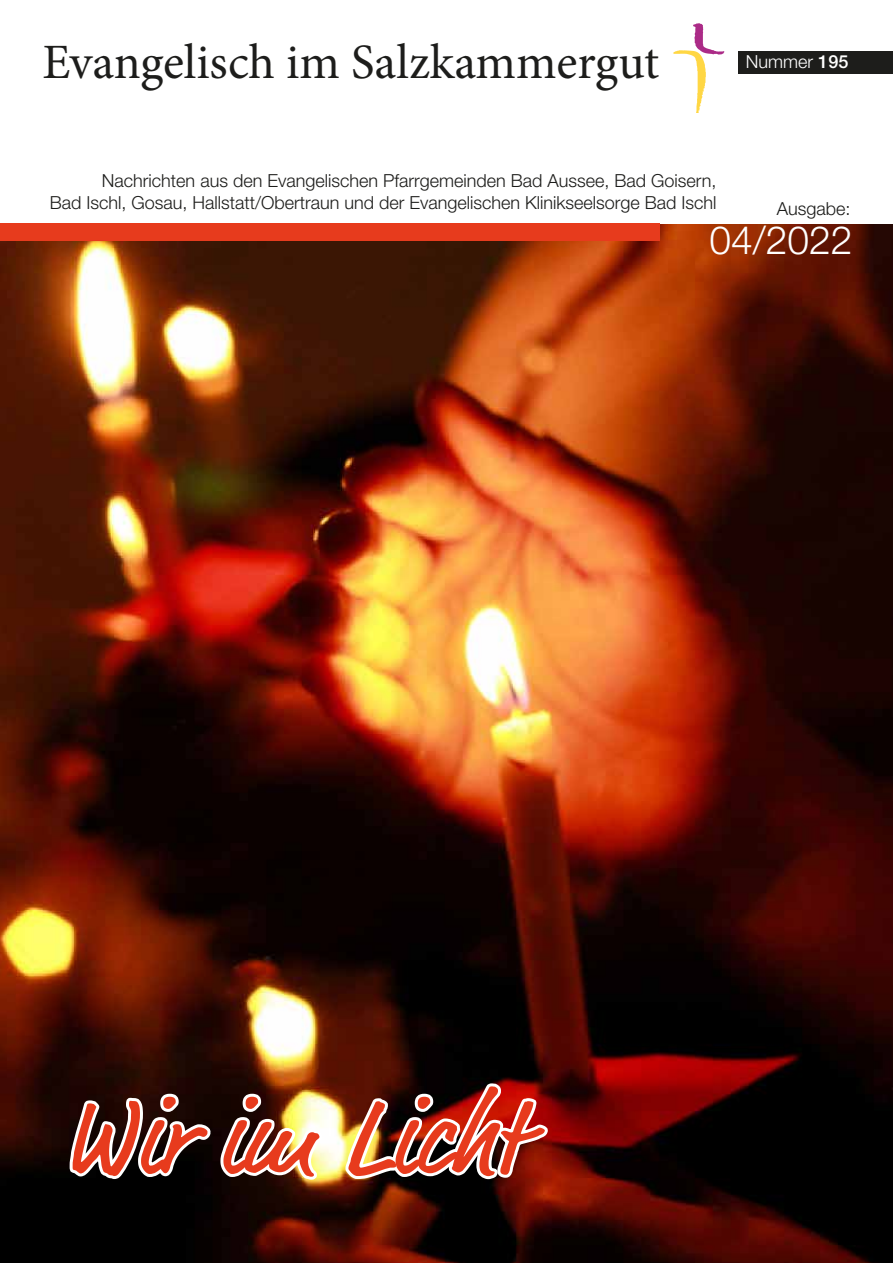
<style>
.page{position:relative;width:893px;height:1263px;background:#fff}
.page>*{position:absolute;margin:0;border:0;box-sizing:border-box;transform-origin:0 0}
.t1{font:107.55px "Market Web";color:#e73b1d}
.t2{font:49.35px "Minion Pro";color:#1d1d1b}
.t3{font:300 39px "Helvetica Neue LT Std";color:#fff}
.t4{font:300 18px/21.6px "Helvetica Neue LT Std";color:#1d1d1b;text-align:right}
.t5{font:300 18px "Helvetica Neue LT Std";color:#fff}
.s1{font-weight:500}
</style>
<div class="page">
<img style="left:0;top:224px;width:893px;height:1039px">
<div style="left:738px;top:51px;width:155px;height:22px;background:#1d1d1b"></div>
<div style="left:0;top:224px;width:659px;height:17px;background:#e73b1d"></div>
<svg style="left:673px;top:23px;width:51px;height:90px"></svg>
<svg style="left:66px;top:1078px;width:262px;height:106px"></svg>
<svg style="left:341px;top:1034px;width:212px;height:229px;background:#5d332a"></svg>
<h2 class="t2" style="left:43px;top:30px;width:618px">Evangelisch im Salzkammergut</h2>
<p class="t5" style="left:746px;top:51px;width:104px">Nummer <span class="s1">195</span></p>
<p class="t4" style="left:50px;top:170px;width:668px">Nachrichten aus den Evangelischen Pfarrgemeinden Bad Aussee, Bad Goisern,<br>Bad Ischl, Gosau, Hallstatt/Obertraun und der Evangelischen Klinikseelsorge Bad Ischl</p>
<p class="t4" style="left:777px;top:198px;width:75px">Ausgabe:</p>
<h3 class="t3" style="left:709px;top:217px;width:145px">04/2022</h3>
<h1 class="t1" style="left:62px;top:1074px;width:463px">Wir im Licht</h1>
</div>
